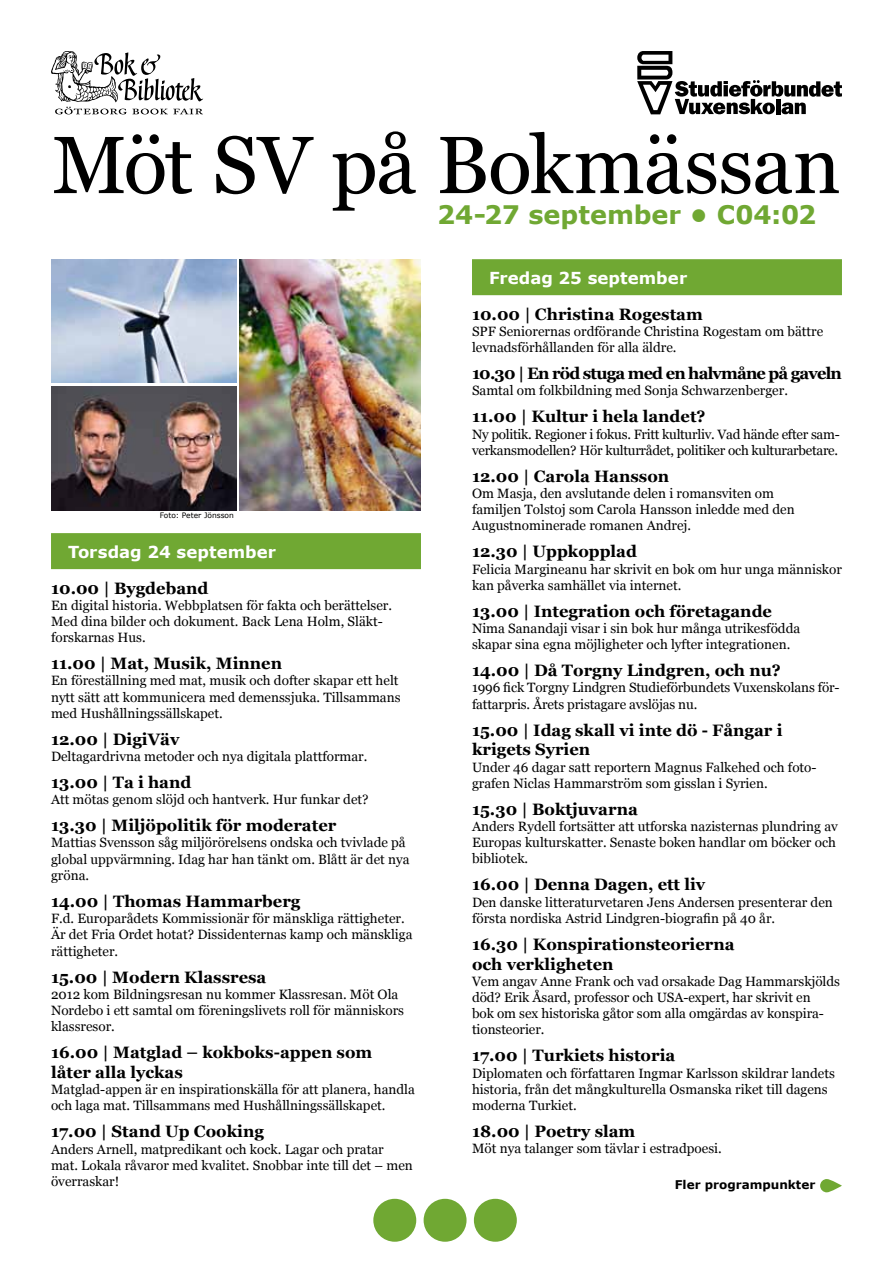
<style>
.page{position:relative;width:893px;height:1263px;background:#fff}
.page>*{position:absolute;margin:0;border:0;box-sizing:border-box;transform-origin:0 0}
.t1{font:81px "Georgia";letter-spacing:-.015em;color:#000}
.t2{font:700 25.5px "Verdana";color:#70a833}
.t3{font:700 16.5px/19.8px "Georgia";color:#000}
.t4{font:700 16.5px "Georgia";letter-spacing:-.05em;color:#000}
.t5{font:700 16.5px "Verdana";letter-spacing:.005em;color:#fff}
.t6{font:13.5px/16.2px "Georgia";color:#000}
.t7{font:13.5px/16.2px "Georgia";letter-spacing:-.02em;color:#000}
.t8{font:700 12px "Verdana";color:#000}
.t9{font:7.5px "Verdana";color:#000}
</style>
<div class="page">
<svg style="left:820px;top:1179px;width:22px;height:13px"></svg>
<div style="left:373px;top:1199px;width:43px;height:43px;background:#70a833;border-radius:50%"></div>
<div style="left:424px;top:1199px;width:43px;height:43px;background:#70a833;border-radius:50%"></div>
<div style="left:474px;top:1199px;width:43px;height:43px;background:#70a833;border-radius:50%"></div>
<svg style="left:637px;top:51px;width:205px;height:63px"></svg>
<svg style="left:51px;top:51px;width:152px;height:63px"></svg>
<div style="left:51px;top:533px;width:370px;height:36px;background:#70a833"></div>
<div style="left:472px;top:259px;width:370px;height:36px;background:#70a833"></div>
<img style="left:51px;top:259px;width:185px;height:124px">
<img style="left:240px;top:259px;width:181px;height:251px">
<img style="left:51px;top:387px;width:185px;height:123px">
<h1 class="t1" style="left:52px;top:116px;width:790px">Möt SV på Bokmässan</h1>
<h2 class="t2" style="left:437px;top:198px;width:381px">24-27 september • C04:02</h2>
<p class="t9" style="left:160px;top:510px;width:76px">Foto: Peter Jönsson</p>
<p class="t5" style="left:68px;top:541px;width:209px">Torsdag 24 september</p>
<p class="t3" style="left:51px;top:578px;width:159px">10.00 | Bygdeband</p>
<p class="t6" style="left:51px;top:597px;width:343px">En digital historia. Webbplatsen för fakta och berättelser.<br>Med dina bilder och dokument. Back Lena Holm, Släkt&shy;forskarnas Hus.</p>
<p class="t3" style="left:51px;top:654px;width:233px">11.00 | Mat, Musik, Minnen</p>
<p class="t6" style="left:51px;top:673px;width:351px">En föreställning med mat, musik och dofter skapar ett helt nytt sätt att kommunicera med demenssjuka. Tillsammans med Hushållningssällskapet.</p>
<p class="t3" style="left:51px;top:729px;width:130px">12.00 | DigiVäv</p>
<p class="t6" style="left:51px;top:749px;width:318px">Deltagardrivna metoder och nya digitala plattformar.</p>
<p class="t3" style="left:51px;top:772px;width:142px">13.00 | Ta i hand</p>
<p class="t6" style="left:51px;top:792px;width:319px">Att mötas genom slöjd och hantverk. Hur funkar det?</p>
<p class="t3" style="left:51px;top:816px;width:287px">13.30 | Miljöpolitik för moderater</p>
<p class="t6" style="left:51px;top:835px;width:360px">Mattias Svensson såg miljörörelsens ondska och tvivlade på global uppvärmning. Idag har han tänkt om. Blått är det nya gröna.</p>
<p class="t3" style="left:51px;top:891px;width:251px">14.00 | Thomas Hammarberg</p>
<p class="t6" style="left:51px;top:911px;width:363px">F.d. Europarådets Kommissionär för mänskliga rättigheter.<br>Är det Fria Ordet hotat? Dissidenternas kamp och mänskliga rättigheter.</p>
<p class="t3" style="left:51px;top:967px;width:217px">15.00 | Modern Klassresa</p>
<p class="t6" style="left:51px;top:986px;width:355px">2012 kom Bildningsresan nu kommer Klassresan. Möt Ola<br>Nordebo i ett samtal om föreningslivets roll för människors klassresor.</p>
<p class="t3" style="left:51px;top:1042px;width:323px">16.00 | Matglad – kokboks-appen som låter alla lyckas</p>
<p class="t6" style="left:51px;top:1082px;width:365px">Matglad-appen är en inspirationskälla för att planera, handla och laga mat. Tillsammans med Hushållningssällskapet.</p>
<p class="t3" style="left:51px;top:1122px;width:214px">17.00 | Stand Up Cooking</p>
<p class="t6" style="left:51px;top:1141px;width:363px">Anders Arnell, matpredikant och kock. Lagar och pratar mat. Lokala råvaror med kvalitet. Snobbar inte till det – men överraskar!</p>
<p class="t5" style="left:489px;top:267px;width:200px">Fredag 25 september</p>
<p class="t3" style="left:472px;top:304px;width:232px">10.00 | Christina Rogestam</p>
<p class="t6" style="left:472px;top:323px;width:353px">SPF Seniorernas ordförande Christina Rogestam om bättre levnadsförhållanden för alla äldre.</p>
<p class="t4" style="left:472px;top:363px;width:371px">10.30 | En röd stuga med en halvmåne på gaveln</p>
<p class="t6" style="left:472px;top:383px;width:317px">Samtal om folkbildning med Sonja Schwarzenberger.</p>
<p class="t3" style="left:472px;top:407px;width:235px">11.00 | Kultur i hela landet?</p>
<p class="t7" style="left:472px;top:426px;width:369px">Ny politik. Regioner i fokus. Fritt kulturliv. Vad hände efter sam&shy;verkansmodellen? Hör kulturrådet, politiker och kulturarbetare.</p>
<p class="t3" style="left:472px;top:466px;width:199px">12.00 | Carola Hansson</p>
<p class="t6" style="left:472px;top:485px;width:324px">Om Masja, den avslutande delen i romansviten om familjen Tolstoj som Carola Hansson inledde med den<br>Augustnominerade romanen Andrej.</p>
<p class="t3" style="left:472px;top:542px;width:167px">12.30 | Uppkopplad</p>
<p class="t6" style="left:472px;top:561px;width:371px">Felicia Margineanu har skrivit en bok om hur unga människor kan påverka samhället via internet.</p>
<p class="t3" style="left:472px;top:601px;width:302px">13.00 | Integration och företagande</p>
<p class="t6" style="left:472px;top:620px;width:330px">Nima Sanandaji visar i sin bok hur många utrikesfödda skapar sina egna möjligheter och lyfter integrationen.</p>
<p class="t3" style="left:472px;top:661px;width:310px">14.00 | Då Torgny Lindgren, och nu?</p>
<p class="t6" style="left:472px;top:680px;width:369px">1996 fick Torgny Lindgren Studieförbundets Vuxenskolans för&shy;fattarpris. Årets pristagare avslöjas nu.</p>
<p class="t3" style="left:472px;top:720px;width:312px">15.00 | Idag skall vi inte dö - Fångar i krigets Syrien</p>
<p class="t6" style="left:472px;top:759px;width:346px">Under 46 dagar satt reportern Magnus Falkehed och foto&shy;grafen Niclas Hammarström som gisslan i Syrien.</p>
<p class="t3" style="left:472px;top:799px;width:167px">15.30 | Boktjuvarna</p>
<p class="t6" style="left:472px;top:818px;width:367px">Anders Rydell fortsätter att utforska nazisternas plundring av<br>Europas kulturskatter. Senaste boken handlar om böcker och bibliotek.</p>
<p class="t3" style="left:472px;top:875px;width:235px">16.00 | Denna Dagen, ett liv</p>
<p class="t6" style="left:472px;top:894px;width:362px">Den danske litteraturvetaren Jens Andersen presenterar den första nordiska Astrid Lindgren-biografin på 40 år.</p>
<p class="t3" style="left:472px;top:934px;width:264px">16.30 | Konspirationsteorierna och verkligheten</p>
<p class="t6" style="left:472px;top:973px;width:369px">Vem angav Anne Frank och vad orsakade Dag Hammarskjölds död? Erik Åsard, professor och USA-expert, har skrivit en<br>bok om sex historiska gåtor som alla omgärdas av konspira&shy;tionsteorier.</p>
<p class="t3" style="left:472px;top:1046px;width:205px">17.00 | Turkiets historia</p>
<p class="t6" style="left:472px;top:1065px;width:364px">Diplomaten och författaren Ingmar Karlsson skildrar landets historia, från det mångkulturella Osmanska riket till dagens moderna Turkiet.</p>
<p class="t3" style="left:472px;top:1121px;width:165px">18.00 | Poetry slam</p>
<p class="t6" style="left:472px;top:1141px;width:251px">Möt nya talanger som tävlar i estradpoesi.</p>
<p class="t8" style="left:675px;top:1177px;width:142px">Fler programpunkter</p>
</div>
